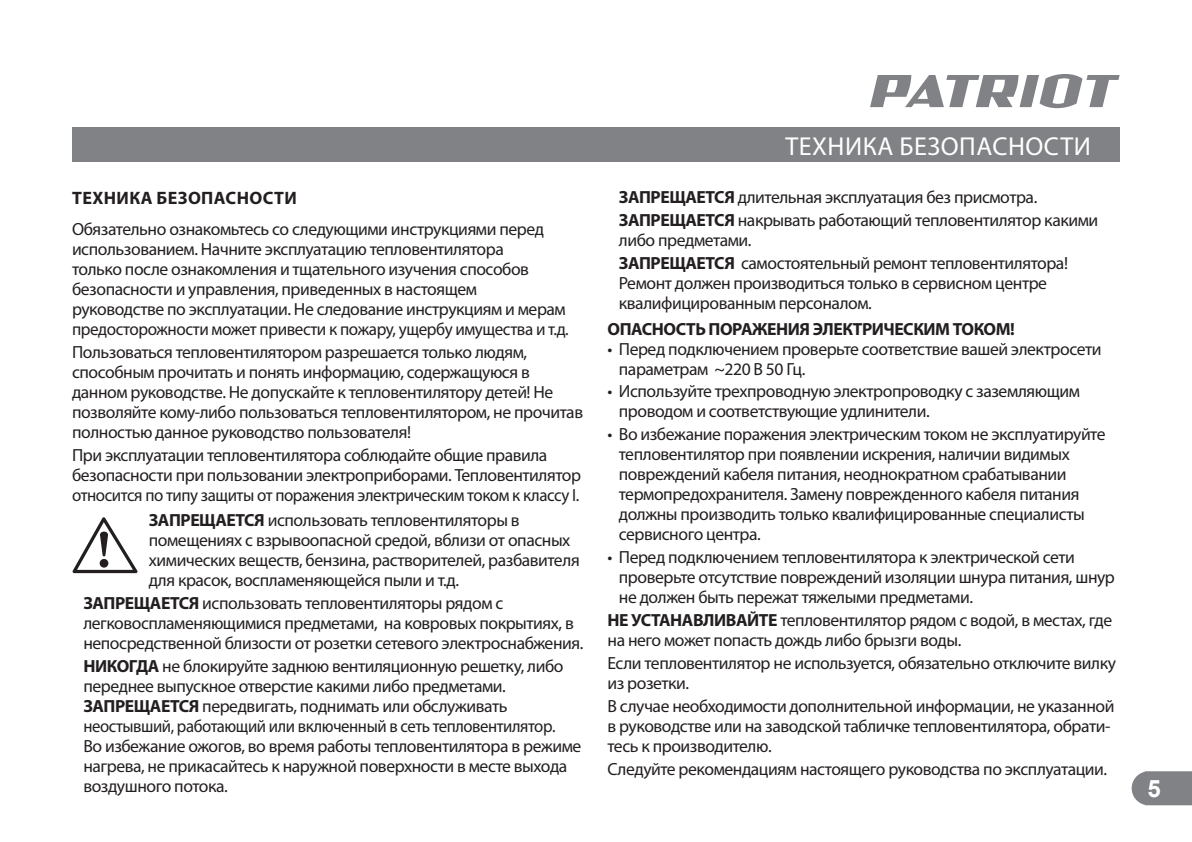
<style>
.page{position:relative;width:1192px;height:842px;background:#fff}
.page>*{position:absolute;margin:0;border:0;box-sizing:border-box;transform-origin:0 0}
.t1{font:26px "Myriad Pro";letter-spacing:.02em;color:#fff}
.t2{font:700 24px "Arial";color:#fff}
.t3{font:700 18px "Myriad Pro";letter-spacing:.02em;color:#231f20}
.t4{font:17.6px/20px "Myriad Pro";letter-spacing:-.025em;color:#231f20}
.t5{font:700 17.6px "Myriad Pro";letter-spacing:-.025em;color:#231f20}
.s1{font-weight:700}
</style>
<div class="page">
<div style="left:73px;top:128px;width:1046px;height:34px;background:#808285"></div>
<svg style="left:1131px;top:771px;width:60px;height:34px"></svg>
<svg style="left:870px;top:74px;width:249px;height:34px"></svg>
<svg style="left:72px;top:517px;width:66px;height:56px"></svg>
<p class="t3" style="left:72px;top:188px;width:226px">ТЕХНИКА БЕЗОПАСНОСТИ</p>
<p class="t4" style="left:72px;top:219px;width:498px">Обязательно ознакомьтесь со следующими инструкциями перед использованием. Начните эксплуатацию тепловентилятора<br>только после ознакомления и тщательного изучения способов безопасности и управления, приведенных в настоящем руководстве по эксплуатации. Не следование инструкциям и мерам предосторожности может привести к пожару, ущербу имущества и т.д.</p>
<p class="t4" style="left:72px;top:342px;width:512px">Пользоваться тепловентилятором разрешается только людям, способным прочитать и понять информацию, содержащуюся в данном руководстве. Не допускайте к тепловентилятору детей! Не позволяйте кому-либо пользоваться тепловентилятором, не прочитав полностью данное руководство пользователя!</p>
<p class="t4" style="left:72px;top:444px;width:510px">При эксплуатации тепловентилятора соблюдайте общие правила безопасности при пользовании электроприборами. Тепловентилятор относится по типу защиты от поражения электрическим током к классу I.</p>
<p class="t4" style="left:149px;top:510px;width:432px"><span class="s1">ЗАПРЕЩАЕТСЯ</span> использовать тепловентиляторы в помещениях с взрывоопасной средой, вблизи от опасных химических веществ, бензина, растворителей, разбавителя для красок, воспламеняющейся пыли и т.д.</p>
<p class="t4" style="left:83px;top:593px;width:501px"><span class="s1">ЗАПРЕЩАЕТСЯ</span> использовать тепловентиляторы рядом с легковоспламеняющимися предметами, на ковровых покрытиях, в непосредственной близости от розетки сетевого электроснабжения.</p>
<p class="t4" style="left:83px;top:656px;width:499px"><span class="s1">НИКОГДА</span> не блокируйте заднюю вентиляционную решетку, либо переднее выпускное отверстие какими либо предметами.<br><span class="s1">ЗАПРЕЩАЕТСЯ</span> передвигать, поднимать или обслуживать неостывший, работающий или включенный в сеть тепловентилятор.<br>Во избежание ожогов, во время работы тепловентилятора в режиме нагрева, не прикасайтесь к наружной поверхности в месте выхода воздушного потока.</p>
<h1 class="t1" style="left:785px;top:130px;width:307px">ТЕХНИКА БЕЗОПАСНОСТИ</h1>
<p class="t4" style="left:619px;top:186px;width:481px;line-height:22.8px"><span class="s1">ЗАПРЕЩАЕТСЯ</span> длительная эксплуатация без присмотра.<br><span class="s1">ЗАПРЕЩАЕТСЯ</span> накрывать работающий тепловентилятор какими</p>
<p class="t4" style="left:619px;top:229px;width:450px;line-height:22.8px">либо предметами.<br><span class="s1">ЗАПРЕЩАЕТСЯ</span> самостоятельный ремонт тепловентилятора!</p>
<p class="t4" style="left:619px;top:273px;width:429px">Ремонт должен производиться только в сервисном центре квалифицированным персоналом.</p>
<p class="t5" style="left:607px;top:319px;width:409px">ОПАСНОСТЬ ПОРАЖЕНИЯ ЭЛЕКТРИЧЕСКИМ ТОКОМ!</p>
<p class="t4" style="left:619px;top:338px;width:484px;text-indent:-11px">• Перед подключением проверьте соответствие вашей электросети параметрам ~220 В 50 Гц.</p>
<p class="t4" style="left:619px;top:381px;width:463px;text-indent:-11px">• Используйте трехпроводную электропроводку с заземляющим проводом и соответствующие удлинители.</p>
<p class="t4" style="left:619px;top:424px;width:488px;text-indent:-11px">• Во избежание поражения электрическим током не эксплуатируйте тепловентилятор при появлении искрения, наличии видимых повреждений кабеля питания, неоднократном срабатывании термопредохранителя. Замену поврежденного кабеля питания должны производить только квалифицированные специалисты сервисного центра.</p>
<p class="t4" style="left:619px;top:547px;width:497px;text-indent:-11px">• Перед подключением тепловентилятора к электрической сети проверьте отсутствие повреждений изоляции шнура питания, шнур не должен быть пережат тяжелыми предметами.</p>
<p class="t4" style="left:607px;top:610px;width:506px"><span class="s1">НЕ УСТАНАВЛИВАЙТЕ</span> тепловентилятор рядом с водой, в местах, где на него может попасть дождь либо брызги воды.</p>
<p class="t4" style="left:607px;top:653px;width:510px">Если тепловентилятор не используется, обязательно отключите вилку из розетки.</p>
<p class="t4" style="left:607px;top:695px;width:508px">В случае необходимости дополнительной информации, не указанной в руководстве или на заводской табличке тепловентилятора, обрати&shy;тесь к производителю.</p>
<p class="t4" style="left:607px;top:758px;width:501px">Следуйте рекомендациям настоящего руководства по эксплуатации.</p>
<h2 class="t2" style="left:1147px;top:773px;width:15px">5</h2>
</div>
